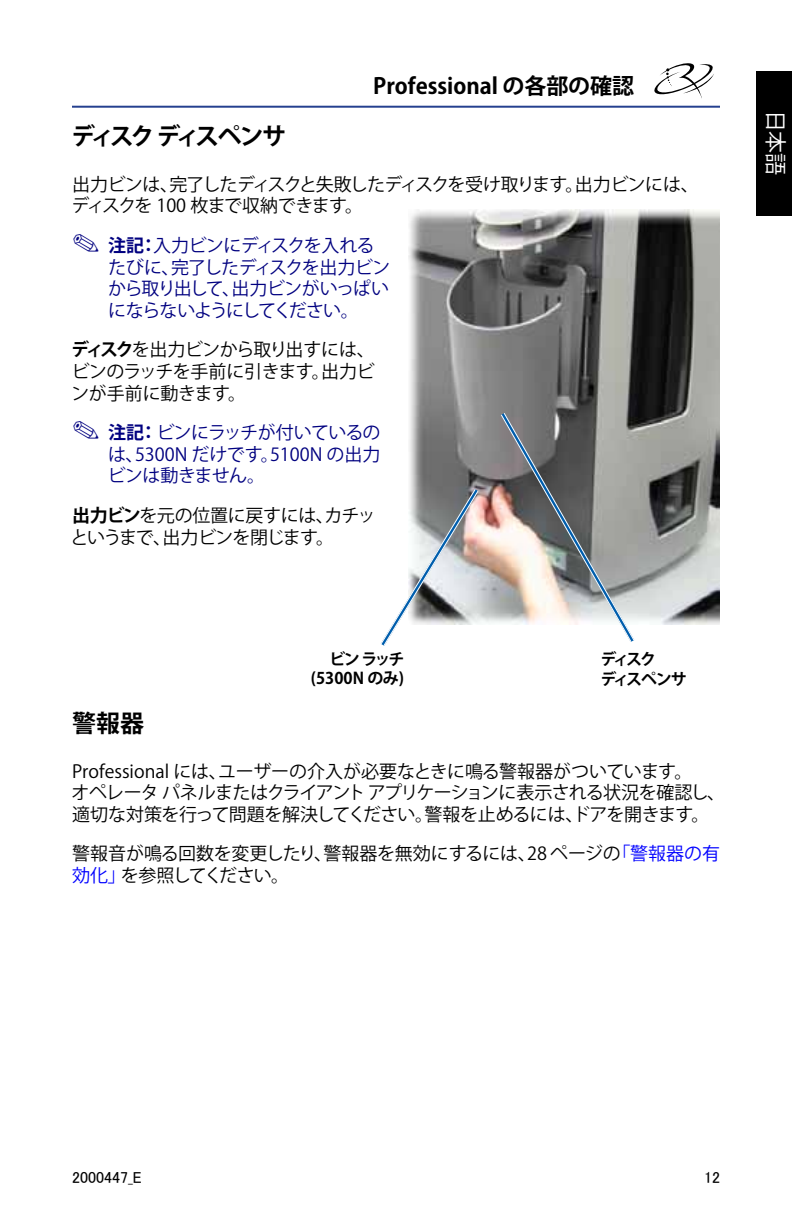
<style>
.page{position:relative;width:792px;height:1224px;background:#fff}
.page>*{position:absolute;margin:0;border:0;box-sizing:border-box;transform-origin:0 0}
.t1{font:700 24px "Koz Go Pro";letter-spacing:-.16em;color:#000}
.t2{font:700 24px "Koz Go Pro";letter-spacing:-.11em;color:#000}
.t3{font:700 22px "Koz Go Pro";color:#000}
.t4{font:22px "Koz Go Pro";color:#fff}
.t5{font:18px/21.6px "Koz Go Pro";letter-spacing:-.02em;color:#000}
.t6{font:18px/21.6px "Koz Go Pro";letter-spacing:-.06em;color:#000080}
.t7{font:18px/21.6px "Koz Go Pro";letter-spacing:-.045em;color:#000}
.t8{font:18px/21.6px "Koz Go Pro";letter-spacing:-.04em;color:#000080;text-align:justify}
.t9{font:700 16px/19.2px "Koz Go Pro";letter-spacing:-.015em;color:#000;text-align:right}
.t10{font:16px "MS P Gothic";color:#000}
.t11{font:700 16px/19.2px "Koz Go Pro";letter-spacing:-.16em;color:#000}
.s1{font-weight:700}
.s2{color:#00f}
</style>
<div class="page">
<svg style="left:654px;top:63px;width:60px;height:36px"></svg>
<hr style="left:72px;top:106px;width:648px;height:2px;background:#25408f">
<img style="left:409px;top:210px;width:311px;height:414px">
<svg style="left:497px;top:409px;width:141px;height:233px;background:#9d9d9c"></svg>
<svg style="left:380px;top:485px;width:102px;height:161px"></svg>
<div style="left:756px;top:71px;width:36px;height:144px;background:#000"></div>
<p class="t3" style="left:373px;top:72px;width:262px">Professional の各部の確認</p>
<p class="t1" style="left:71px;top:121px;width:217px">ディスク ディスペンサ</p>
<p class="t7" style="left:72px;top:174px;width:629px">出力ビンは、完了したディスクと失敗したディスクを受け取ります。出力ビンには、ディスクを 100 枚まで収納できます。</p>
<p class="t6" style="left:108px;top:235px;width:284px"><span class="s1">注記：</span>入力ビンにディスクを入れるたびに、完了したディスクを出力ビンから取り出して、出力ビンがいっぱいにならないようにしてください。</p>
<p class="t5" style="left:71px;top:340px;width:305px;text-align:justify"><span class="s1">ディスク</span>を出力ビンから取り出すには、ビンのラッチを手前に引きます。出力ビンが手前に動きます。</p>
<p class="t8" style="left:108px;top:422px;width:274px"><span class="s1">注記：</span> ビンにラッチが付いているのは、5300N だけです。5100N の出力ビンは動きません。</p>
<p class="t5" style="left:71px;top:505px;width:307px"><span class="s1">出力ビン</span>を元の位置に戻すには、カチッというまで、出力ビンを閉じます。</p>
<p class="t9" style="left:311px;top:650px;width:95px">ビン ラッチ(5300N のみ)</p>
<p class="t11" style="left:600px;top:651px;width:88px">ディスク<br>ディスペンサ</p>
<p class="t2" style="left:72px;top:708px;width:73px">警報器</p>
<p class="t5" style="left:72px;top:761px;width:655px">Professional には、ユーザーの介入が必要なときに鳴る警報器がついています。<br>オペレータ パネルまたはクライアント アプリケーションに表示される状況を確認し、適切な対策を行って問題を解決してください。警報を止めるには、ドアを開きます。</p>
<p class="t5" style="left:72px;top:844px;width:649px">警報音が鳴る回数を変更したり、警報器を無効にするには、28 ページの<span class="s2">「警報器の有効化」</span>を参照してください。</p>
<p class="t4" style="left:790px;top:110px;width:67px;rotate:90deg">日本語</p>
<p class="t10" style="left:72px;top:1170px;width:71px">2000447_E</p>
<p class="t10" style="left:704px;top:1170px;width:17px">12</p>
</div>
